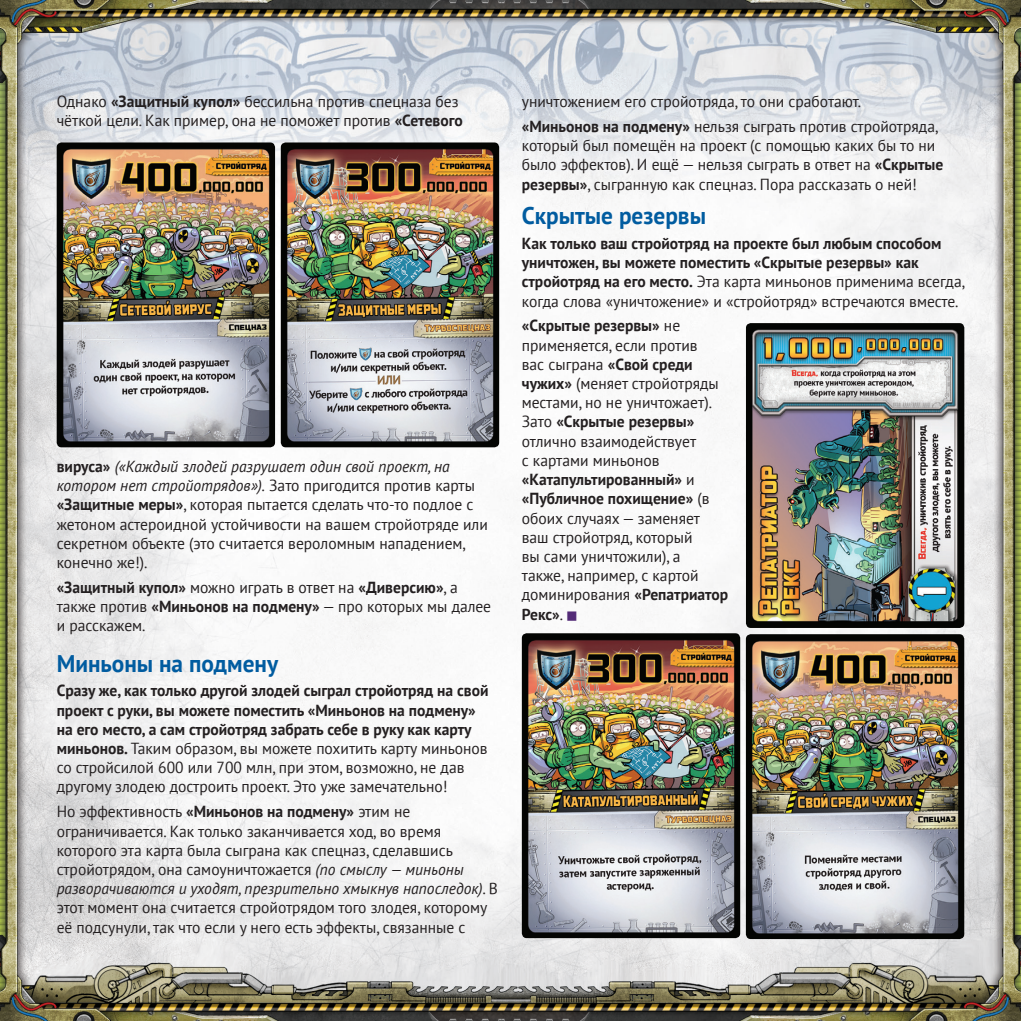
<style>
.page{position:relative;width:1021px;height:1021px;background:#fff}
.page>*{position:absolute;margin:0;border:0;box-sizing:border-box;transform-origin:0 0}
.Heading_2{font:700 24px "PT Sans";color:#015ca0}
.Main_normal{font:700 24px "PT Sans";color:#015ca0}
.Main_normal-2{font:16px/19.2px "PT Sans";color:#231f20}
.Main_normal-3{font:700 16px/19.2px "PT Sans";color:#231f20}
.s1{font-weight:700}
.s2{font-style:italic}
.s3{font-weight:400}
.s4{color:#532b77}
</style>
<div class="page">
<img style="left:0;top:0;width:1020px;height:1020px">
<img style="left:57px;top:142px;width:218px;height:305px">
<img style="left:281px;top:142px;width:218px;height:305px">
<img style="left:746px;top:634px;width:218px;height:305px">
<img style="left:522px;top:633px;width:218px;height:305px">
<img style="left:746px;top:323px;width:218px;height:305px">
<p class="Main_normal-2" style="left:57px;top:91px;width:407px">Однако <span class="s1">«Защитный купол»</span> бессильна против спецназа без чёткой цели. Как пример, она не поможет против <span class="s1">«Сетевого</span></p>
<p class="Main_normal-2" style="left:57px;top:456px;width:433px"><span class="s1">вируса»</span> <span class="s2">(«Каждый злодей разрушает один свой проект, на котором нет стройотрядов»).</span> Зато пригодится против карты <span class="s1">«Защитные меры»</span>, которая пытается сделать что-то подлое с жетоном астероидной устойчивости на вашем стройотряде или секретном объекте (это считается вероломным нападением, конечно же!).</p>
<p class="Main_normal-2" style="left:57px;top:577px;width:436px"><span class="s1">«Защитный купол»</span> можно играть в ответ на <span class="s1">«Диверсию»</span>, а также против <span class="s1">«Миньонов на подмену»</span> — про которых мы далее и расскажем.</p>
<p class="Heading_2" style="left:57px;top:647px;width:223px">Миньоны на подмену</p>
<p class="Main_normal-3" style="left:57px;top:681px;width:433px">Сразу же, как только другой злодей сыграл стройотряд на свой проект с руки, вы можете поместить «Миньонов на подмену» на его место, а сам стройотряд забрать себе в руку как карту миньонов. <span class="s3">Таким образом, вы можете похитить карту миньонов со стройсилой 600 или 700 млн, при этом, возможно, не дав другому злодею достроить проект. Это уже замечательно!</span></p>
<p class="Main_normal-2" style="left:57px;top:801px;width:442px">Но эффективность <span class="s1">«Миньонов на подмену»</span> этим не ограничивается. Как только заканчивается ход, во время которого эта карта была сыграна как спецназ, сделавшись стройотрядом, она самоуничтожается <span class="s2">(по смыслу — миньоны разворачиваются и уходят, презрительно хмыкнув напоследок).</span> В этот момент она считается стройотрядом того злодея, которому её подсунули, так что если у него есть эффекты, связанные с</p>
<p class="Main_normal-2" style="left:522px;top:91px;width:341px">уничтожением его стройотряда, то они сработают.</p>
<p class="Main_normal-2" style="left:522px;top:116px;width:423px"><span class="s1">«Миньонов на подмену»</span> нельзя сыграть против стройотряда, который был помещён на проект (с помощью каких бы то ни было эффектов). И ещё — нельзя сыграть в ответ на <span class="s1">«Скрытые резервы»</span>, сыгранную как спецназ. Пора рассказать о ней!</p>
<p class="Main_normal" style="left:522px;top:200px;width:186px">Скрытые резервы</p>
<p class="Main_normal-3" style="left:522px;top:233px;width:445px">Как только ваш стройотряд на проекте был любым способом уничтожен, вы можете поместить «Скрытые резервы» как стройотряд на его место. <span class="s3">Эта карта миньонов применима всегда, когда слова «уничтожение» и «стройотряд» встречаются вместе.</span></p>
<p class="Main_normal-2" style="left:522px;top:316px;width:208px"><span class="s1">«Скрытые резервы»</span> не применяется, если против<br>вас сыграна <span class="s1">«Свой среди чужих»</span> (меняет стройотряды местами, но не уничтожает).<br>Зато <span class="s1">«Скрытые резервы» </span>отлично взаимодействует<br>с картами миньонов <span class="s1">«Катапультированный»</span> и <span class="s1">«Публичное похищение»</span> (в обоих случаях — заменяет ваш стройотряд, который<br>вы сами уничтожили), а<br>также, например, с картой доминирования <span class="s1">«Репатриатор<br>Рекс»</span>. <span class="s4">■</span></p>
</div>
